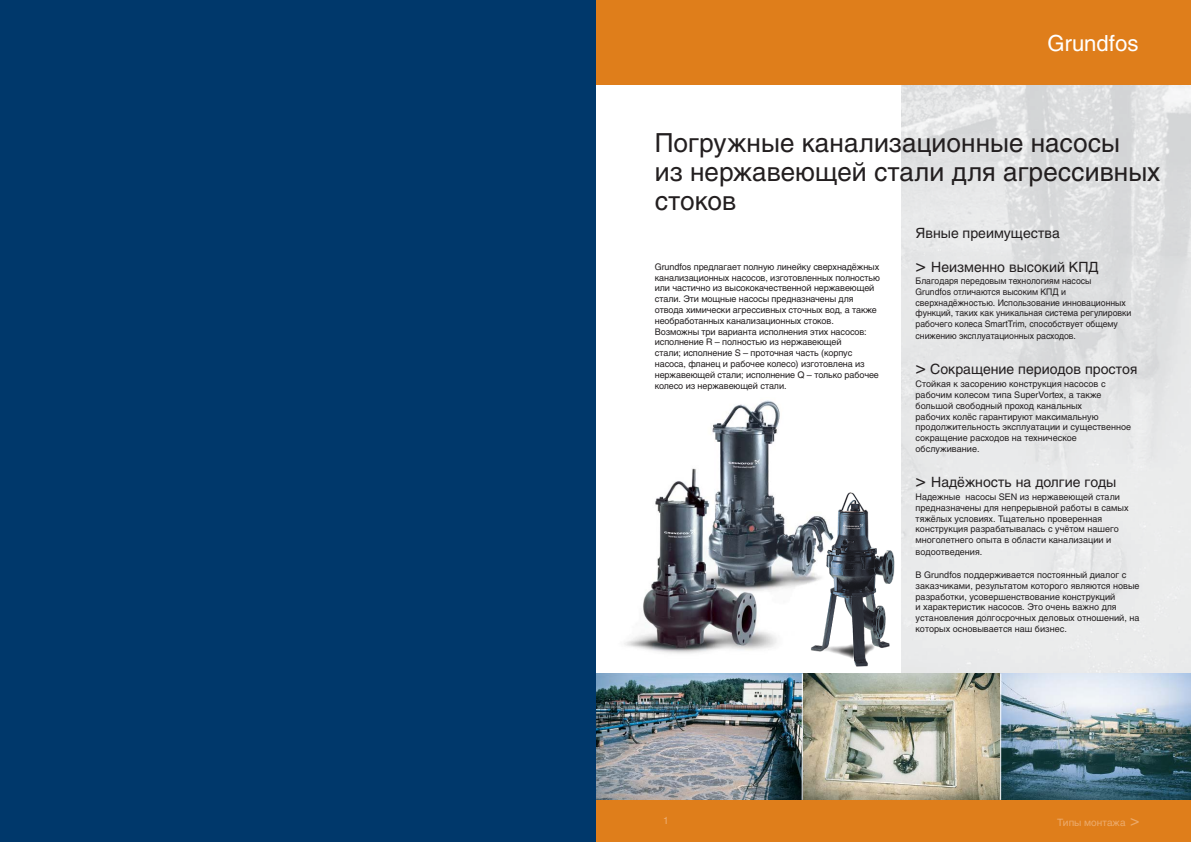
<style>
.page{position:relative;width:1191px;height:842px;background:#fff}
.page>*{position:absolute;margin:0;border:0;box-sizing:border-box;transform-origin:0 0}
.t1{font:26px/29px "Helios";color:#231f20}
.t2{font:22px "Helios";color:#fff}
.t3{font:14px "Helios";color:#231f20}
.t4{font:10px "Helios";color:#ecab6d}
.t5{font:9px/10.8px "Helios";letter-spacing:-.005em;color:#231f20}
.t6{font:9px/10.8px "Helios";letter-spacing:-.005em;color:#231f20;scale:.96 1}
.s1{font-size:18px}
.s2{font-size:16px}
</style>
<div class="page">
<img style="left:901px;top:84px;width:290px;height:590px">
<div style="left:595px;top:0;width:596px;height:84px;background:#df7e1b"></div>
<div style="left:595px;top:800px;width:596px;height:42px;background:#df7e1b"></div>
<img style="left:595px;top:674px;width:596px;height:126px">
<hr style="left:802px;top:674px;width:1px;height:126px;background:#fff">
<hr style="left:1000px;top:674px;width:1px;height:126px;background:#fff">
<img style="left:624px;top:400px;width:231px;height:264px">
<img style="left:876px;top:548px;width:19px;height:62px">
<div style="left:0;top:0;width:595px;height:842px;background:#00386b"></div>
<h2 class="t2" style="left:1048px;top:34px;width:93px">Grundfos</h2>
<h1 class="t1" style="left:655px;top:131px;width:507px">Погружные канализационные насосы<br>из нержавеющей стали для агрессивных стоков</h1>
<p class="t5" style="left:655px;top:262px;width:227px">Grundfos предлагает полную линейку сверхнадёжных канализационных насосов, изготовленных полностью или частично из высококачественной нержавеющей стали. Эти мощные насосы предназначены для отвода химически агрессивных сточных вод, а также необработанных канализационных стоков.<br>Возможны три варианта исполнения этих насосов: исполнение R – полностью из нержавеющей<br>стали; исполнение S – проточная часть (корпус насоса, фланец и рабочее колесо) изготовлена из нержавеющей стали; исполнение Q – только рабочее колесо из нержавеющей стали.</p>
<h3 class="t3" style="left:916px;top:227px;width:146px">Явные преимущества</h3>
<h3 class="t3" style="left:916px;top:262px;width:185px"><span class="s1">&gt;</span> Неизменно высокий КПД</h3>
<p class="t6" style="left:916px;top:276px;width:226px">Благодаря передовым технологиям насосы<br>Grundfos отличаются высоким КПД и сверхнадёжностью. Использование инновационных функций, таких как уникальная система регулировки рабочего колеса SmartTrim, способствует общему</p>
<p class="t6" style="left:916px;top:331px;width:169px">снижению эксплуатационных расходов.</p>
<h3 class="t3" style="left:916px;top:363px;width:223px"><span class="s1">&gt;</span> Сокращение периодов простоя</h3>
<p class="t5" style="left:916px;top:379px;width:217px">Стойкая к засорению конструкция насосов с рабочим колесом типа SuperVortex, а также большой свободный проход канальных<br>рабочих колёс гарантируют максимальную продолжительность эксплуатации и существенное сокращение расходов на техническое обслуживание.</p>
<h3 class="t3" style="left:916px;top:476px;width:202px"><span class="s1">&gt;</span> Надёжность на долгие годы</h3>
<p class="t5" style="left:916px;top:492px;width:214px">Надежные насосы SEN из нержавеющей стали предназначены для непрерывной работы в самых тяжёлых условиях. Тщательно проверенная конструкция разрабатывалась с учётом нашего многолетнего опыта в области канализации и</p>
<p class="t5" style="left:916px;top:547px;width:68px">водоотведения.</p>
<p class="t5" style="left:916px;top:570px;width:225px">В Grundfos поддерживается постоянный диалог с заказчиками, результатом которого являются новые разработки, усовершенствование конструкций<br>и характеристик насосов. Это очень важно для установления долгосрочных деловых отношений, на которых основывается наш бизнес.</p>
<p class="t4" style="left:663px;top:817px;width:7px">1</p>
<p class="t4" style="left:1057px;top:819px;width:84px">Типы монтажа <span class="s2">&gt;</span></p>
</div>
